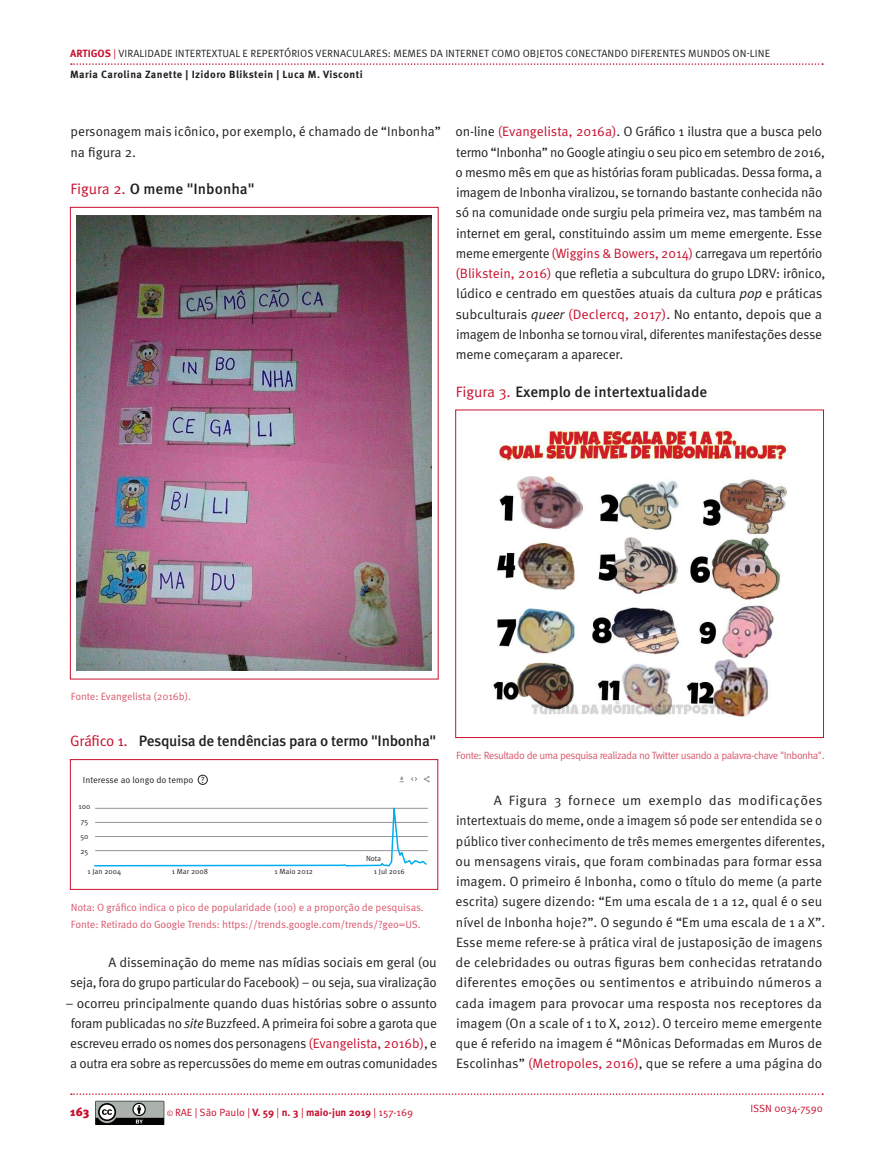
<style>
.page{position:relative;width:893px;height:1170px;background:#fff}
.page>*{position:absolute;margin:0;border:0;box-sizing:border-box;transform-origin:0 0}
.t1{font:500 15px "Meta Pro";letter-spacing:-.015em;color:#231f20}
._06_Corpo_de_Texto_M{font:13.5px/20.2px "Meta Pro";letter-spacing:-.015em;color:#231f20}
._05_Corpo_de_Texto_I{font:13.5px/20.2px "Meta Pro";color:#231f20}
.t2{font:900 12px "Meta Pro";color:#c8102e}
.t3{font:10.5px/21.1px "Meta Pro";letter-spacing:.01em;color:#231f20}
._03_Legenda_Tabela_1{font:10.5px "Meta Pro";letter-spacing:-.015em;color:#d9586d}
._03_Legenda_Tabela_1-2{font:10.5px "Meta Pro";letter-spacing:-.055em;color:#d9586d}
.t4{font:10.5px "Meta Pro";color:#c8102e}
.t5{font:9px "Meta Pro";color:#231f20}
.t6{font:7.5px/14.7px "Meta Pro";color:#231f20}
.s1{font-weight:700;color:#c8102e}
.s2{color:#c8102e}
.s3{font-weight:700}
.s4{font-weight:400;color:#c8102e}
.s5{font-style:italic}
.s6{font-size:7.5px}
</style>
<div class="page">
<svg style="left:71px;top:63px;width:752px;height:2px"></svg>
<svg style="left:71px;top:1093px;width:752px;height:1px"></svg>
<svg style="left:95px;top:1100px;width:70px;height:25px;background:#7a7e7a"></svg>
<img style="left:77px;top:215px;width:355px;height:455px">
<svg style="left:94px;top:775px;width:336px;height:92px"></svg>
<div style="left:70px;top:759px;width:368px;height:130px;border:1px solid #c8102e"></div>
<img style="left:493px;top:428px;width:295px;height:289px">
<div style="left:455px;top:410px;width:369px;height:327px;border:1px solid #c8102e"></div>
<p class="t3" style="left:70px;top:43px;width:701px"><span class="s1">ARTIGOS</span> <span class="s2">|</span> VIRALIDADE INTERTEXTUAL E REPERTÓRIOS VERNACULARES: MEMES DA INTERNET COMO OBJETOS CONECTANDO DIFERENTES MUNDOS ON-LINE<br><span class="s3">Maria Carolina Zanette | Izidoro Blikstein | Luca M. Visconti</span></p>
<p class="_05_Corpo_de_Texto_I" style="left:71px;top:122px;width:372px">personagem mais icônico, por exemplo, é chamado de “Inbonha” na figura 2.</p>
<p class="t1" style="left:71px;top:179px;width:185px"><span class="s4">Figura 2.</span> O meme "Inbonha"</p>
<p class="_06_Corpo_de_Texto_M" style="left:455px;top:122px;width:371px">on-line <span class="s2">(Evangelista, 2016a)</span>. O Gráfico 1 ilustra que a busca pelo termo “Inbonha” no Google atingiu o seu pico em setembro de 2016, o mesmo mês em que as histórias foram publicadas. Dessa forma, a imagem de Inbonha viralizou, se tornando bastante conhecida não só na comunidade onde surgiu pela primeira vez, mas também na internet em geral, constituindo assim um meme emergente. Esse meme emergente <span class="s2">(Wiggins &amp; Bowers, 2014)</span> carregava um repertório <span class="s2">(Blikstein, 2016)</span> que refletia a subcultura do grupo LDRV: irônico, lúdico e centrado em questões atuais da cultura <span class="s5">pop</span> e práticas subculturais <span class="s5">queer</span> <span class="s2">(Declercq, 2017)</span>. No entanto, depois que a imagem de Inbonha se tornou viral, diferentes manifestações desse meme começaram a aparecer.</p>
<p class="t1" style="left:456px;top:382px;width:253px"><span class="s4">Figura 3.</span> Exemplo de intertextualidade</p>
<p class="_03_Legenda_Tabela_1" style="left:71px;top:690px;width:122px">Fonte: Evangelista (2016b).</p>
<p class="t1" style="left:70px;top:731px;width:368px"><span class="s4">Gráfico 1.</span> Pesquisa de tendências para o termo "Inbonha"</p>
<p class="t5" style="left:83px;top:774px;width:123px">Interesse ao longo do tempo ?</p>
<p class="t6" style="left:79px;top:799px;width:13px">100<br>75<br>50<br>25</p>
<p class="t6" style="left:87px;top:864px;width:35px">1 Jan 2004</p>
<p class="t6" style="left:172px;top:864px;width:38px">1 Mar 2008</p>
<p class="t6" style="left:366px;top:851px;width:17px">Nota</p>
<p class="t6" style="left:274px;top:864px;width:40px">1 Maio 2012</p>
<p class="t6" style="left:374px;top:864px;width:32px">1 Jul 2016</p>
<p class="_03_Legenda_Tabela_1" style="left:71px;top:900px;width:354px">Nota: O gráfico indica o pico de popularidade (100) e a proporção de pesquisas.</p>
<p class="_03_Legenda_Tabela_1" style="left:71px;top:917px;width:351px">Fonte: Retirado do Google Trends: https://trends.google.com/trends/?geo=US.</p>
<p class="_06_Corpo_de_Texto_M" style="left:70px;top:952px;width:368px;text-align:right">A disseminação do meme nas mídias sociais em geral (ou<br>seja, fora do grupo particular do Facebook) – ou seja, sua viralização</p>
<p class="_06_Corpo_de_Texto_M" style="left:65px;top:993px;width:373px;text-align:center">– ocorreu principalmente quando duas histórias sobre o assunto foram publicadas no <span class="s5">site</span> Buzzfeed. A primeira foi sobre a garota que escreveu errado os nomes dos personagens <span class="s2">(Evangelista, 2016b)</span>, e a outra era sobre as repercussões do meme em outras comunidades</p>
<p class="t2" style="left:70px;top:1104px;width:21px">163</p>
<p class="t4" style="left:167px;top:1105px;width:248px"><span class="s6">©</span> RAE | São Paulo | <span class="s3">V. 59</span> | <span class="s3">n. 3</span> | <span class="s3">maio-jun 2019</span> | 157-169</p>
<p class="_03_Legenda_Tabela_1-2" style="left:456px;top:748px;width:370px">Fonte: Resultado de uma pesquisa realizada no Twitter usando a palavra-chave "Inbonha".</p>
<p class="_06_Corpo_de_Texto_M" style="left:456px;top:790px;width:371px;text-indent:38px">A Figura 3 fornece um exemplo das modificações intertextuais do meme, onde a imagem só pode ser entendida se o público tiver conhecimento de três memes emergentes diferentes, ou mensagens virais, que foram combinadas para formar essa imagem. O primeiro é Inbonha, como o título do meme (a parte escrita) sugere dizendo: “Em uma escala de 1 a 12, qual é o seu nível de Inbonha hoje?”. O segundo é “Em uma escala de 1 a X”.<br>Esse meme refere-se à prática viral de justaposição de imagens de celebridades ou outras figuras bem conhecidas retratando diferentes emoções ou sentimentos e atribuindo números a cada imagem para provocar uma resposta nos receptores da imagem (On a scale of 1 to X, 2012). O terceiro meme emergente que é referido na imagem é “Mônicas Deformadas em Muros de Escolinhas” <span class="s2">(Metropoles, 2016)</span>, que se refere a uma página do</p>
<p class="t4" style="left:750px;top:1101px;width:74px">ISSN 0034-7590</p>
</div>
